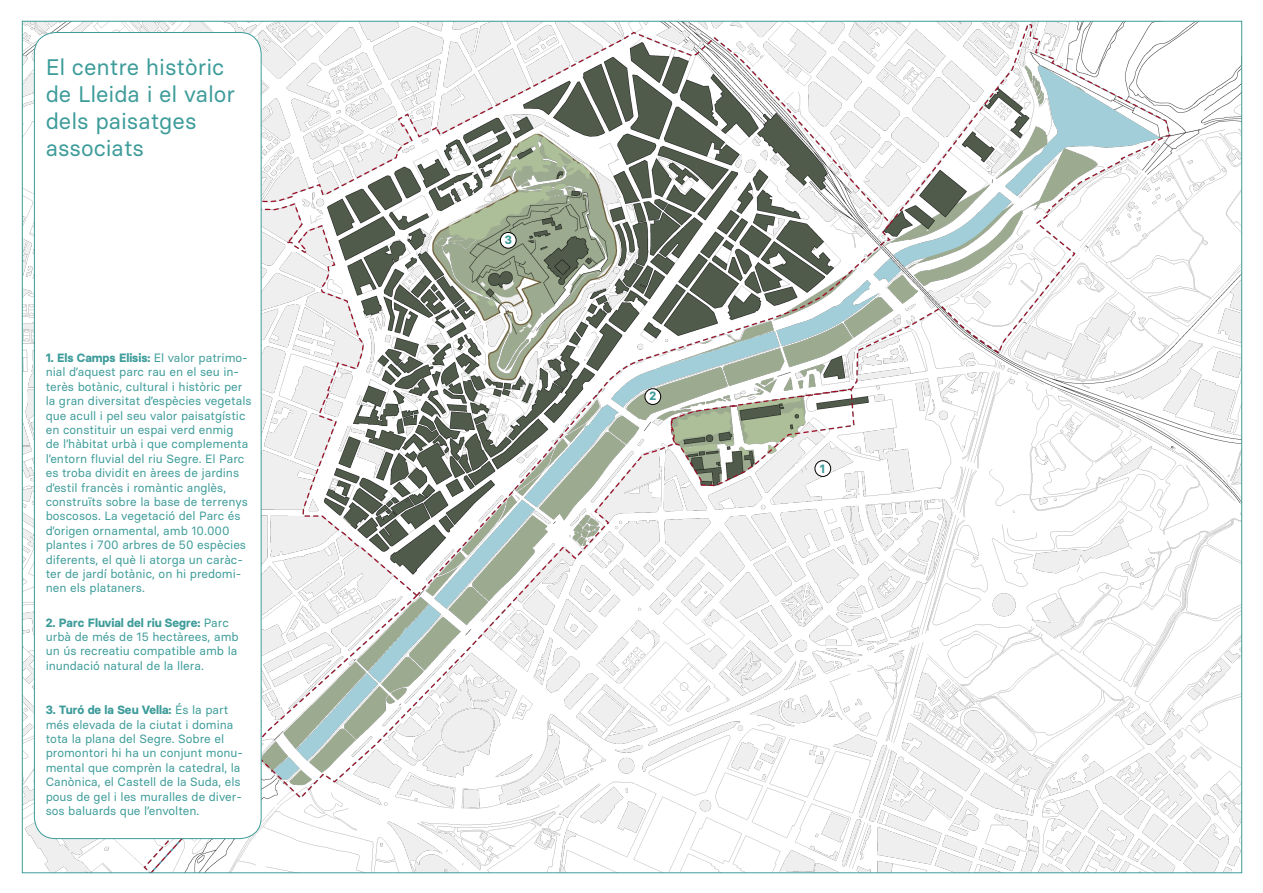
<style>
.page{position:relative;width:1263px;height:893px;background:#fff}
.page>*{position:absolute;margin:0;border:0;box-sizing:border-box;transform-origin:0 0}
.t1{font:22.5px/27px "Basier Square";color:#3d9c9a}
.t2{font:12px/14.4px "Basier Square";color:#3d9c9a}
.t3{font:700 12px "Basier Square";color:#3d9c9a}
.s1{font-weight:700}
</style>
<div class="page">
<img style="left:24px;top:23px;width:1216px;height:848px">
<div style="left:34px;top:33px;width:227px;height:806px;background:#fff;border-radius:21px"></div>
<div style="left:34px;top:32px;width:227px;height:807px;border:1px solid #3d9c9a;border-radius:21px"></div>
<div style="left:815px;top:461px;width:16px;height:15px;background:#fff;border-radius:50%"></div>
<div style="left:815px;top:460px;width:16px;height:17px;border:1px solid #000;border-radius:50%"></div>
<div style="left:645px;top:389px;width:16px;height:15px;background:#fff;border-radius:50%"></div>
<div style="left:645px;top:389px;width:16px;height:16px;border:1px solid #000;border-radius:50%"></div>
<div style="left:500px;top:232px;width:16px;height:16px;background:#fff;border-radius:50%"></div>
<div style="left:500px;top:232px;width:16px;height:16px;border:1px solid #000;border-radius:50%"></div>
<p class="t1" style="left:46px;top:54px;width:191px">El centre històric de Lleida i el valor dels paisatges</p>
<p class="t1" style="left:46px;top:135px;width:100px">associats</p>
<p class="t2" style="left:46px;top:350px;width:207px"><span class="s1">1. Els Camps Elisis:</span> El valor patrimo&shy;nial d’aquest parc rau en el seu in&shy;terès botànic, cultural i històric per la gran diversitat d’espècies vegetals que acull i pel seu valor paisatgístic en constituir un espai verd enmig<br>de l’hàbitat urbà i que complementa l’entorn fluvial del riu Segre. El Parc es troba dividit en àrees de jardins d’estil francès i romàntic anglès, construïts sobre la base de terrenys boscosos. La vegetació del Parc és d’origen ornamental, amb 10.000 plantes i 700 arbres de 50 espècies diferents, el què li atorga un caràc&shy;ter de jardí botànic, on hi predomi&shy;nen els plataners.</p>
<p class="t2" style="left:46px;top:615px;width:195px"><span class="s1">2. Parc Fluvial del riu Segre:</span> Parc urbà de més de 15 hectàrees, amb un ús recreatiu compatible amb la inundació natural de la llera.</p>
<p class="t2" style="left:46px;top:702px;width:199px"><span class="s1">3. Turó de la Seu Vella:</span> És la part més elevada de la ciutat i domina tota la plana del Segre. Sobre el promontori hi ha un conjunt monu&shy;mental que comprèn la catedral, la<br>Canònica, el Castell de la Suda, els pous de gel i les muralles de diver&shy;sos baluards que l’envolten.</p>
<p class="t3" style="left:505px;top:233px;width:9px">3</p>
<p class="t3" style="left:649px;top:389px;width:8px">2</p>
<p class="t3" style="left:820px;top:461px;width:7px">1</p>
</div>
